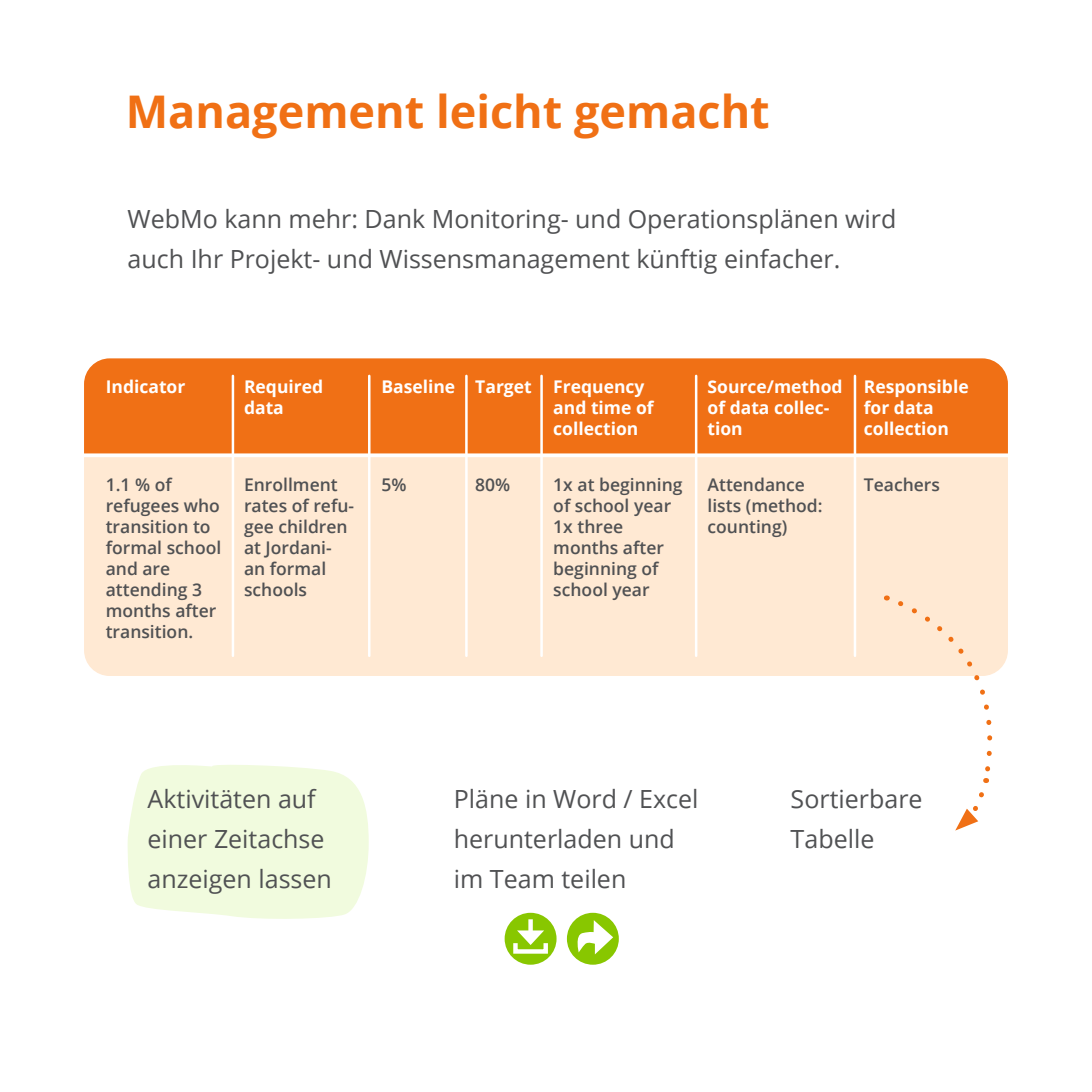
<style>
.page{position:relative;width:1092px;height:1092px;background:#fff}
.page>*{position:absolute;margin:0;border:0;box-sizing:border-box;transform-origin:0 0}
.t1{font:700 45px "Open Sans";color:#f07015}
.t2{font:25px/40px "Open Sans";color:#505153}
.t3{font:600 17.5px/21px "Open Sans";color:#505153}
.t4{font:700 17.5px/21px "Open Sans";color:#fff}
</style>
<div class="page">
<svg style="left:128px;top:765px;width:241px;height:154px;background:#f2fbe0"></svg>
<div style="left:504px;top:912px;width:52px;height:52px;background:#88c700;border-radius:50%"></div>
<svg style="left:528px;top:919px;width:4px;height:11px"></svg>
<svg style="left:517px;top:930px;width:27px;height:10px"></svg>
<div style="left:513px;top:940px;width:35px;height:13px;border:4px solid #fff"></div>
<div style="left:567px;top:912px;width:51px;height:52px;background:#88c700;border-radius:50%"></div>
<svg style="left:574px;top:920px;width:39px;height:34px"></svg>
<div style="left:84px;top:358px;width:923px;height:95px;background:#f07015"></div>
<div style="left:84px;top:457px;width:923px;height:219px;background:#ffe9d3"></div>
<hr style="left:232px;top:376px;width:2px;height:279px;background:#fff">
<hr style="left:368px;top:376px;width:2px;height:279px;background:#fff">
<hr style="left:465px;top:376px;width:2px;height:279px;background:#fff">
<hr style="left:540px;top:376px;width:2px;height:279px;background:#fff">
<hr style="left:694px;top:376px;width:3px;height:279px;background:#fff">
<hr style="left:853px;top:376px;width:3px;height:279px;background:#fff">
<svg style="left:893px;top:597px;width:111px;height:233px"></svg>
<h1 class="t1" style="left:126px;top:79px;width:645px">Management leicht gemacht</h1>
<h2 class="t2" style="left:128px;top:198px;width:770px">WebMo kann mehr: Dank Monitoring- und Operationsplänen wird auch Ihr Projekt- und Wissensmanagement künftig einfacher.</h2>
<p class="t4" style="left:106px;top:375px;width:81px">Indicator</p>
<p class="t4" style="left:244px;top:375px;width:81px">Required data</p>
<p class="t4" style="left:553px;top:375px;width:102px;text-indent:-172px">Baseline Target Frequency and time of collection</p>
<p class="t4" style="left:707px;top:375px;width:137px">Source/method of data collec&shy;tion</p>
<p class="t4" style="left:863px;top:375px;width:106px">Responsible for data collection</p>
<p class="t3" style="left:106px;top:474px;width:117px">1.1 % of refugees who transition to formal school and are attending 3 months after transition.</p>
<p class="t3" style="left:244px;top:474px;width:112px">Enrollment rates of refu&shy;gee children at Jordani&shy;an formal schools</p>
<p class="t3" style="left:381px;top:474px;width:27px">5%</p>
<p class="t3" style="left:475px;top:474px;width:37px">80%</p>
<p class="t3" style="left:553px;top:474px;width:131px">1x at beginning of school year<br>1x three months after beginning of school year</p>
<p class="t3" style="left:707px;top:474px;width:116px">Attendance lists (method: counting)</p>
<p class="t3" style="left:863px;top:474px;width:78px">Teachers</p>
<h2 class="t2" style="left:147px;top:778px;width:186px">Aktivitäten auf einer Zeitachse anzeigen lassen</h2>
<h2 class="t2" style="left:454px;top:778px;width:246px">Pläne in Word / Excel herunterladen und im Team teilen</h2>
<h2 class="t2" style="left:790px;top:778px;width:133px">Sortierbare<br>Tabelle</h2>
</div>
